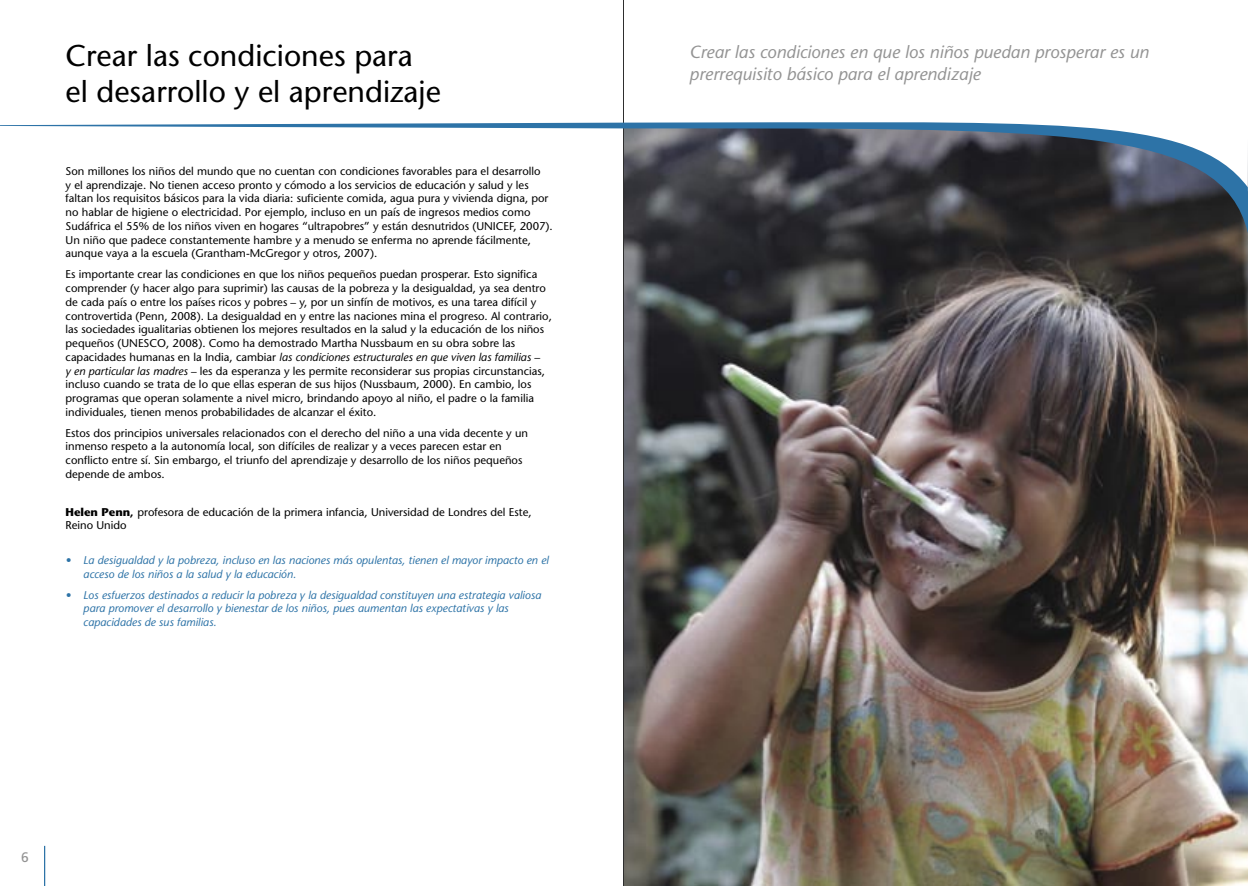
<style>
.page{position:relative;width:1248px;height:886px;background:#fff}
.page>*{position:absolute;margin:0;border:0;box-sizing:border-box;transform-origin:0 0}
.t1{font:30px/36px "Stone Sans";color:#000}
.t2{font:italic 17.62px/22px "Stone Sans";color:#939393}
.t3{font:13.75px "Frutiger";color:#939393}
.t4{font:11.25px/13.8px "Stone Sans";color:#000}
.t5{font:italic 11.25px/13.8px "Stone Sans";color:#2d73a7}
.s1{font-style:italic}
.s2{font-weight:700}
</style>
<div class="page">
<hr style="left:623px;top:0;width:1px;height:886px;background:#000">
<hr style="left:44px;top:846px;width:1px;height:40px;background:#2d73a7">
<img style="left:624px;top:233px;width:623px;height:653px">
<svg style="left:0;top:113px;width:1247px;height:120px"></svg>
<h1 class="t1" style="left:66px;top:37px;width:377px">Crear las condiciones para el desarrollo y el aprendizaje</h1>
<p class="t4" style="left:66px;top:164px;width:488px">Son millones los niños del mundo que no cuentan con condiciones favorables para el desarrollo<br>y el aprendizaje. No tienen acceso pronto y cómodo a los servicios de educación y salud y les faltan los requisitos básicos para la vida diaria: suficiente comida, agua pura y vivienda digna, por no hablar de higiene o electricidad. Por ejemplo, incluso en un país de ingresos medios como Sudáfrica el 55% de los niños viven en hogares “ultrapobres” y están desnutridos (UNICEF, 2007).<br>Un niño que padece constantemente hambre y a menudo se enferma no aprende fácilmente, aunque vaya a la escuela (Grantham-McGregor y otros, 2007).</p>
<p class="t4" style="left:66px;top:267px;width:488px">Es importante crear las condiciones en que los niños pequeños puedan prosperar. Esto significa comprender (y hacer algo para suprimir) las causas de la pobreza y la desigualdad, ya sea dentro de cada país o entre los países ricos y pobres – y, por un sinfín de motivos, es una tarea difícil y controvertida (Penn, 2008). La desigualdad en y entre las naciones mina el progreso. Al contrario, las sociedades igualitarias obtienen los mejores resultados en la salud y la educación de los niños pequeños (UNESCO, 2008). Como ha demostrado Martha Nussbaum en su obra sobre las capacidades humanas en la India, cambiar <span class="s1">las condiciones estructurales en que viven las familias –<br>y en particular las madres</span> – les da esperanza y les permite reconsiderar sus propias circunstancias, incluso cuando se trata de lo que ellas esperan de sus hijos (Nussbaum, 2000). En cambio, los programas que operan solamente a nivel micro, brindando apoyo al niño, el padre o la familia individuales, tienen menos probabilidades de alcanzar el éxito.</p>
<p class="t4" style="left:66px;top:426px;width:464px">Estos dos principios universales relacionados con el derecho del niño a una vida decente y un inmenso respeto a la autonomía local, son difíciles de realizar y a veces parecen estar en conflicto entre sí. Sin embargo, el triunfo del aprendizaje y desarrollo de los niños pequeños depende de ambos.</p>
<p class="t4" style="left:66px;top:505px;width:467px"><span class="s2">Helen Penn,</span> profesora de educación de la primera infancia, Universidad de Londres del Este,<br>Reino Unido</p>
<p class="t5" style="left:83px;top:553px;width:467px;text-indent:-18px">• La desigualdad y la pobreza, incluso en las naciones más opulentas, tienen el mayor impacto en el acceso de los niños a la salud y la educación.</p>
<p class="t5" style="left:83px;top:588px;width:459px;text-indent:-18px">• Los esfuerzos destinados a reducir la pobreza y la desigualdad constituyen una estrategia valiosa para promover el desarrollo y bienestar de los niños, pues aumentan las expectativas y las capacidades de sus familias.</p>
<p class="t3" style="left:21px;top:849px;width:9px">6</p>
<h2 class="t2" style="left:689px;top:41px;width:461px">Crear las condiciones en que los niños puedan prosperar es un prerrequisito básico para el aprendizaje</h2>
</div>
